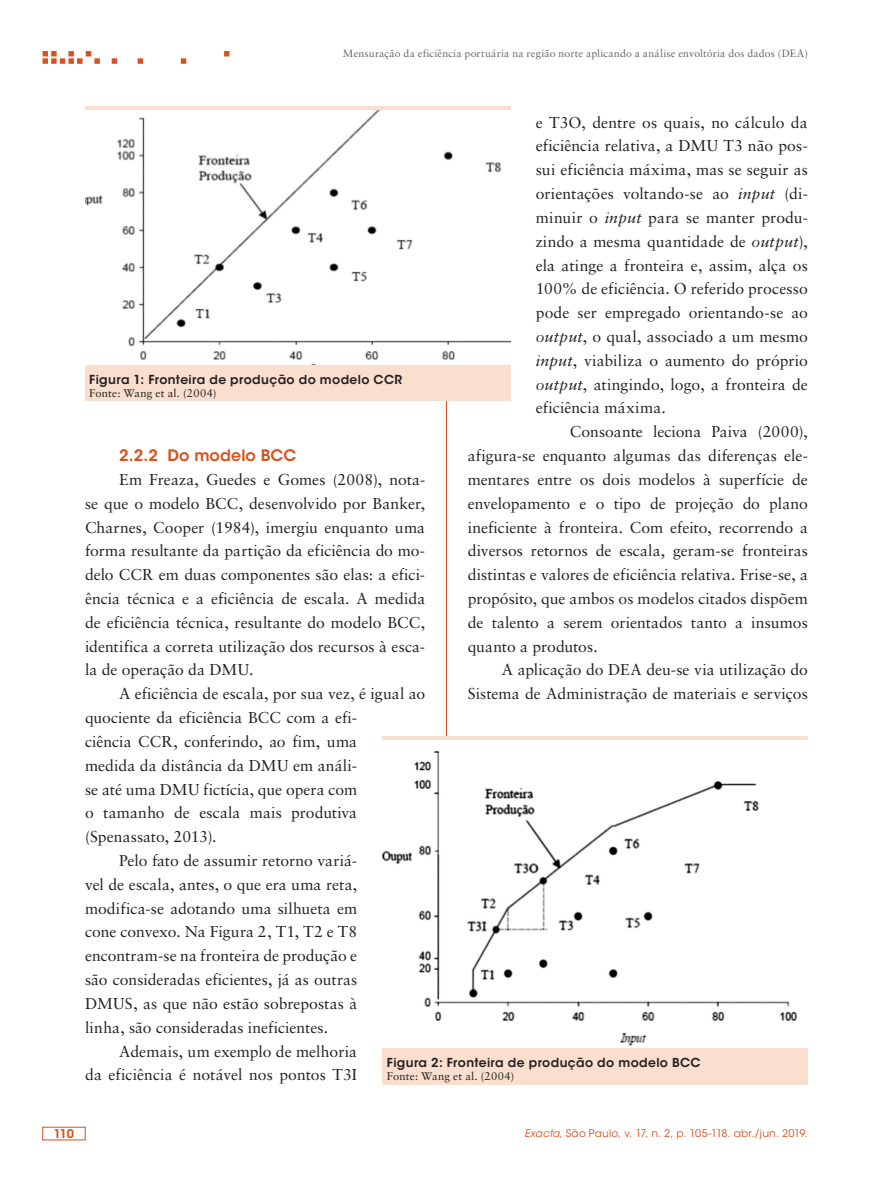
<style>
.page{position:relative;width:893px;height:1191px;background:#fff}
.page>*{position:absolute;margin:0;border:0;box-sizing:border-box;transform-origin:0 0}
.ex_Normal{font:15.75px/23.9px "Sabon LT Std";letter-spacing:.005em;color:#231f20;text-align:justify}
.ex_Subtitulo_3{font:600 15.75px "ITC Avant Garde Std";letter-spacing:.005em;color:#da511d}
.ex_Tabela_-_titulo{font:600 12.3px "ITC Avant Garde Std";letter-spacing:.03em;color:#231f20}
.t1{font:600 12px "ITC Avant Garde Std";color:#da511d}
.ex_Tabela_-_nota{font:11.25px "Sabon LT Std";letter-spacing:.015em;color:#231f20}
.t2{font:10.5px "Sabon LT Std";letter-spacing:.02em;color:#636366}
.t3{font:10.5px "ITC Avant Garde Std";letter-spacing:.02em;color:#da511d}
.s1{font-style:italic}
</style>
<div class="page">
<hr style="left:446px;top:106px;width:1px;height:978px;background:#da511d">
<svg style="left:43px;top:51px;width:186px;height:13px"></svg>
<div style="left:383px;top:736px;width:425px;height:348px;background:#fadfce"></div>
<div style="left:383px;top:740px;width:425px;height:307px;background:#fff"></div>
<div style="left:85px;top:106px;width:425px;height:295px;background:#fadfce"></div>
<div style="left:85px;top:111px;width:425px;height:253px;background:#fff"></div>
<p class="t2" style="left:343px;top:47px;width:466px">Mensuração da eficiência portuária na região norte aplicando a análise envoltória dos dados (DEA)</p>
<p class="ex_Normal" style="left:536px;top:110px;width:274px">e T3O, dentre os quais, no cálculo da eficiência relativa, a DMU T3 não pos&shy;sui eficiência máxima, mas se seguir as orientações voltando-se ao <span class="s1">input</span> (di&shy;minuir o <span class="s1">input</span> para se manter produ&shy;zindo a mesma quantidade de <span class="s1">output</span>), ela atinge a fronteira e, assim, alça os 100% de eficiência. O referido processo pode ser empregado orientando-se ao <span class="s1">output</span>, o qual, associado a um mesmo <span class="s1">input</span>, viabiliza o aumento do próprio <span class="s1">output</span>, atingindo, logo, a fronteira de eficiência máxima.</p>
<p class="ex_Normal" style="left:468px;top:420px;width:342px;text-indent:102px">Consoante leciona Paiva (2000), afigura-se enquanto algumas das diferenças ele&shy;mentares entre os dois modelos à superfície de envelopamento e o tipo de projeção do plano ineficiente à fronteira. Com efeito, recorrendo a diversos retornos de escala, geram-se fronteiras distintas e valores de eficiência relativa. Frise-se, a propósito, que ambos os modelos citados dispõem de talento a serem orientados tanto a insumos quanto a produtos.</p>
<p class="ex_Normal" style="left:468px;top:658px;width:342px;text-align:right">A aplicação do DEA deu-se via utilização do<br>Sistema de Administração de materiais e serviços</p>
<p class="ex_Tabela_-_titulo" style="left:89px;top:371px;width:314px">Figura 1: Fronteira de produção do modelo CCR</p>
<p class="ex_Tabela_-_nota" style="left:89px;top:386px;width:129px">Fonte: Wang et al. (2004)</p>
<p class="ex_Subtitulo_3" style="left:119px;top:445px;width:179px">2.2.2 Do modelo BCC</p>
<p class="ex_Normal" style="left:85px;top:467px;width:342px;text-indent:34px">Em Freaza, Guedes e Gomes (2008), nota&shy;se que o modelo BCC, desenvolvido por Banker, Charnes, Cooper (1984), imergiu enquanto uma forma resultante da partição da eficiência do mo&shy;delo CCR em duas componentes são elas: a efici&shy;ência técnica e a eficiência de escala. A medida de eficiência técnica, resultante do modelo BCC, identifica a correta utilização dos recursos à esca&shy;la de operação da DMU.</p>
<p class="ex_Normal" style="left:85px;top:681px;width:342px;text-align:left;text-indent:34px">A eficiência de escala, por sua vez, é igual ao quociente da eficiência BCC com a efi-<br>ciência CCR, conferindo, ao fim, uma<br>medida da distância da DMU em análi-<br>se até uma DMU fictícia, que opera com<br>o tamanho de escala mais produtiva (Spenassato, 2013).</p>
<p class="ex_Normal" style="left:85px;top:848px;width:274px;text-indent:34px">Pelo fato de assumir retorno variá&shy;vel de escala, antes, o que era uma reta, modifica-se adotando uma silhueta em cone convexo. Na Figura 2, T1, T2 e T8 encontram-se na fronteira de produção e são consideradas eficientes, já as outras DMUS, as que não estão sobrepostas à linha, são consideradas ineficientes.</p>
<p class="ex_Normal" style="left:85px;top:1039px;width:274px;text-align:right">Ademais, um exemplo de melhoria<br>da eficiência é notável nos pontos T3I</p>
<p class="ex_Tabela_-_titulo" style="left:387px;top:1054px;width:315px">Figura 2: Fronteira de produção do modelo BCC</p>
<p class="ex_Tabela_-_nota" style="left:387px;top:1069px;width:129px">Fonte: Wang et al. (2004)</p>
<p class="t1" style="left:54px;top:1126px;width:22px">110</p>
<p class="t3" style="left:524px;top:1127px;width:285px"><span class="s1">Exacta</span>, São Paulo, v. 17, n. 2, p. 105-118. abr./jun. 2019.</p>
</div>
